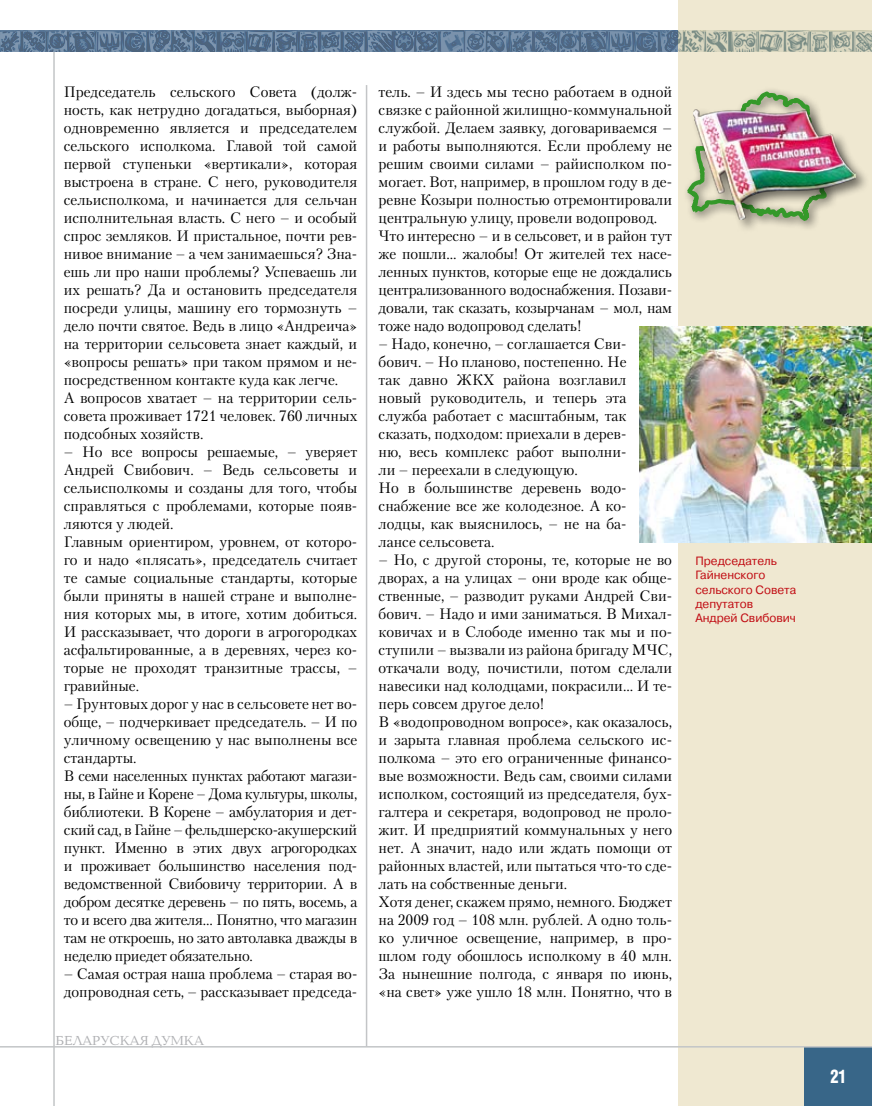
<style>
.page{position:relative;width:872px;height:1106px;background:#fff}
.page>*{position:absolute;margin:0;border:0;box-sizing:border-box;transform-origin:0 0}
.t1{font:700 18px "AG Letterica Cond L";color:#fff;scale:.9 1}
.t2{font:15px/18px "Petersburg C";color:#000}
.t3{font:13.5px "Baltica C";color:#aeafb2}
.t4{font:12px/14.4px "Pragmatica C";color:#c10c13}
</style>
<div class="page">
<div style="left:678px;top:0;width:194px;height:1106px;background:#efe8d1"></div>
<hr style="left:53px;top:52px;width:2px;height:1054px;background:#c3c5c7">
<hr style="left:366px;top:85px;width:1px;height:961px;background:#c3c5c7">
<div style="left:804px;top:1047px;width:68px;height:59px;background:#386688"></div>
<svg style="left:0;top:31px;width:872px;height:21px;background:#617a94"></svg>
<hr style="left:0;top:1046px;width:872px;height:1px;background:#c3c5c7">
<img style="left:639px;top:326px;width:233px;height:216px">
<svg style="left:682px;top:30px;width:161px;height:183px"></svg>
<div style="left:691px;top:106px;width:181px;height:136px;background:#000;opacity:.55"></div>
<img style="left:694px;top:109px;width:162px;height:111px">
<p class="t2" style="left:64px;top:82px;width:295px">Председатель сельского Совета (долж&shy;ность, как нетрудно догадаться, выборная) одновременно является и председателем сельского исполкома. Главой той самой первой ступеньки «вертикали», которая выстроена в стране. С него, руководителя сельисполкома, и начинается для сельчан исполнительная власть. С него – и особый спрос земляков. И пристальное, почти рев&shy;нивое внимание – а чем занимаешься? Зна&shy;ешь ли про наши проблемы? Успеваешь ли их решать? Да и остановить председателя посреди улицы, машину его тормознуть – дело почти святое. Ведь в лицо «Андреича» на территории сельсовета знает каждый, и «вопросы решать» при таком прямом и не&shy;посредственном контакте куда как легче.<br>А вопросов хватает – на территории сель&shy;совета проживает 1721 человек. 760 личных подсобных хозяйств.</p>
<p class="t2" style="left:64px;top:442px;width:295px">– Но все вопросы решаемые, – уверяет Андрей Свибович. – Ведь сельсоветы и сельисполкомы и созданы для того, чтобы справляться с проблемами, которые появ&shy;ляются у людей.<br>Главным ориентиром, уровнем, от которо&shy;го и надо «плясать», председатель считает те самые социальные стандарты, которые были приняты в нашей стране и выполне&shy;ния которых мы, в итоге, хотим добиться.<br>И рассказывает, что дороги в агрогородках асфальтированные, а в деревнях, через ко&shy;торые не проходят транзитные трассы, – гравийные.</p>
<p class="t2" style="left:64px;top:694px;width:295px">– Грунтовых дорог у нас в сельсовете нет во&shy;обще, – подчеркивает председатель. – И по уличному освещению у нас выполнены все стандарты.<br>В семи населенных пунктах работают магази&shy;ны, в Гайне и Корене – Дома культуры, школы, библиотеки. В Корене – амбулатория и дет&shy;ский сад, в Гайне – фельдшерско-акушерский пункт. Именно в этих двух агрогородках и проживает большинство населения под&shy;ведомственной Свибовичу территории. А в добром десятке деревень – по пять, восемь, а то и всего два жителя… Понятно, что магазин там не откроешь, но зато автолавка дважды в неделю приедет обязательно.</p>
<p class="t2" style="left:64px;top:964px;width:295px">– Самая острая наша проблема – старая во&shy;допроводная сеть, – рассказывает председа-</p>
<p class="t3" style="left:56px;top:1033px;width:150px">БЕЛАРУСКАЯ ДУМКА</p>
<p class="t2" style="left:378px;top:82px;width:295px">тель. – И здесь мы тесно работаем в одной связке с районной жилищно-коммунальной службой. Делаем заявку, договариваемся – и работы выполняются. Если проблему не решим своими силами – райисполком по&shy;могает. Вот, например, в прошлом году в де&shy;ревне Козыри полностью отремонтировали центральную улицу, провели водопровод.<br>Что интересно – и в сельсовет, и в район тут же пошли… жалобы! От жителей тех насе&shy;ленных пунктов, которые еще не дождались централизованного водоснабжения. Позави&shy;довали, так сказать, козырчанам – мол, нам тоже надо водопровод сделать!</p>
<p class="t2" style="left:378px;top:334px;width:249px">– Надо, конечно, – соглашается Сви&shy;бович. – Но планово, постепенно. Не так давно ЖКХ района возглавил новый руководитель, и теперь эта служба работает с масштабным, так сказать, подходом: приехали в дерев&shy;ню, весь комплекс работ выполни&shy;ли – переехали в следующую.<br>Но в большинстве деревень водо&shy;снабжение все же колодезное. А ко&shy;лодцы, как выяснилось, – не на ба&shy;лансе сельсовета.</p>
<p class="t2" style="left:378px;top:550px;width:295px">– Но, с другой стороны, те, которые не во дворах, а на улицах – они вроде как обще&shy;ственные, – разводит руками Андрей Сви&shy;бович. – Надо и ими заниматься. В Михал&shy;ковичах и в Слободе именно так мы и по&shy;ступили – вызвали из района бригаду МЧС, откачали воду, почистили, потом сделали навесики над колодцами, покрасили… И те&shy;перь совсем другое дело!<br>В «водопроводном вопросе», как оказалось, и зарыта главная проблема сельского ис&shy;полкома – это его ограниченные финансо&shy;вые возможности. Ведь сам, своими силами исполком, состоящий из председателя, бух&shy;галтера и секретаря, водопровод не проло&shy;жит. И предприятий коммунальных у него нет. А значит, надо или ждать помощи от районных властей, или пытаться что-то сде&shy;лать на собственные деньги.<br>Хотя денег, скажем прямо, немного. Бюджет на 2009 год – 108 млн. рублей. А одно толь&shy;ко уличное освещение, например, в про&shy;шлом году обошлось исполкому в 40 млн.<br>За нынешние полгода, с января по июнь, «на свет» уже ушло 18 млн. Понятно, что в</p>
<p class="t4" style="left:695px;top:553px;width:102px">Председатель<br>Гайненского сельского Совета депутатов<br>Андрей Свибович</p>
<p class="t1" style="left:830px;top:1065px;width:20px">21</p>
</div>
